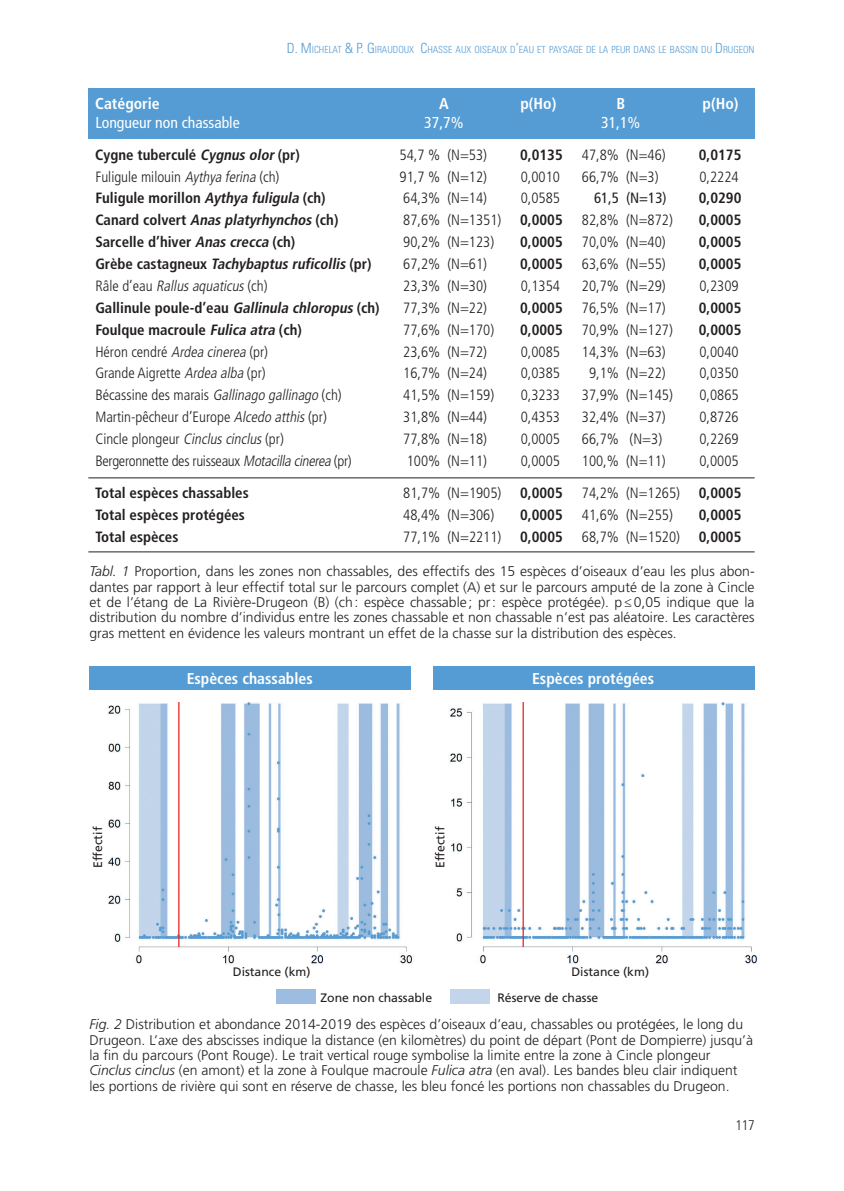
<style>
.page{position:relative;width:844px;height:1191px;background:#fff}
.page>*{position:absolute;margin:0;border:0;box-sizing:border-box;transform-origin:0 0}
.t1{font:700 condensed 15.75px "Frutiger LT Std";color:#fff}
.t2{font:condensed 15.75px "Frutiger LT Std";color:#fff}
.t3{font:300 condensed 14.88px "Frutiger LT Std";color:#231f20}
.t4{font:700 condensed 14.88px "Frutiger LT Std";color:#231f20}
.t5{font:300 condensed 14.88px "Frutiger LT Std";letter-spacing:-.02em;color:#231f20}
.t6{font:italic 700 condensed 14.88px "Frutiger LT Std";color:#231f20}
.t7{font:italic 300 condensed 14.88px "Frutiger LT Std";color:#231f20}
.t8{font:condensed 14.88px "Frutiger LT Std";color:#231f20}
.t9{font:300 14px/15.4px "Frutiger LT Std";color:#231f20;text-align:justify}
.t10{font:300 condensed 14px "Univers LT Std";color:#231f20}
.t11{font:12.25px "Frutiger LT Std";color:#231f20}
.t12{font:300 condensed 9.8px "Univers LT Std";color:#559cd4}
.s1{font-size:14px}
.s2{font-style:italic}
.s3{font-style:normal}
</style>
<div class="page">
<div style="left:88px;top:89px;width:666px;height:50px;background:#559cd4"></div>
<img style="left:108px;top:702px;width:305px;height:262px">
<img style="left:449px;top:702px;width:309px;height:262px">
<div style="left:89px;top:666px;width:322px;height:24px;background:#559cd4"></div>
<div style="left:432px;top:666px;width:322px;height:24px;background:#559cd4"></div>
<div style="left:276px;top:989px;width:39px;height:15px;background:#9cbde0"></div>
<div style="left:449px;top:989px;width:40px;height:15px;background:#c3d5ea"></div>
<hr style="left:88px;top:477px;width:666px;height:1px;background:#231f20">
<hr style="left:88px;top:551px;width:666px;height:1px;background:#231f20">
<p class="t12" style="left:287px;top:44px;width:469px"><span class="s1">D. M</span>ICHELAT <span class="s1">&amp; P. G</span>IRAUDOUX <span class="s1">C</span>HASSE AUX OISEAUX D<span class="s1">’</span>EAU ET PAYSAGE DE LA PEUR DANS LE BASSIN DU <span class="s1">D</span> RUGEON</p>
<p class="t1" style="left:95px;top:94px;width:66px">Catégorie</p>
<p class="t1" style="left:439px;top:94px;width:11px">A</p>
<p class="t1" style="left:520px;top:94px;width:37px">p(Ho)</p>
<p class="t1" style="left:616px;top:94px;width:10px">B</p>
<p class="t1" style="left:702px;top:94px;width:37px">p(Ho)</p>
<p class="t2" style="left:95px;top:113px;width:146px">Longueur non chassable</p>
<p class="t2" style="left:424px;top:113px;width:41px">37,7%</p>
<p class="t2" style="left:601px;top:113px;width:41px">31,1%</p>
<p class="t4" style="left:95px;top:146px;width:206px">Cygne tuberculé <span class="s2">Cygnus olor</span>(pr)</p>
<p class="t3" style="left:399px;top:146px;width:89px">54,7 % (N=53)</p>
<p class="t4" style="left:520px;top:146px;width:44px">0,0135</p>
<p class="t3" style="left:581px;top:146px;width:85px">47,8% (N=46)</p>
<p class="t4" style="left:698px;top:146px;width:44px">0,0175</p>
<p class="t3" style="left:95px;top:168px;width:185px">Fuligule milouin <span class="s2">Aythya ferina</span> (ch)</p>
<p class="t3" style="left:399px;top:168px;width:89px">91,7 % (N=12)</p>
<p class="t3" style="left:520px;top:168px;width:41px">0,0010</p>
<p class="t3" style="left:581px;top:168px;width:78px">66,7% (N=3)</p>
<p class="t3" style="left:699px;top:168px;width:41px">0,2224</p>
<p class="t4" style="left:95px;top:189px;width:232px">Fuligule morillon <span class="s2">Aythya fuligula</span> (ch)</p>
<p class="t3" style="left:403px;top:190px;width:85px">64,3% (N=14)</p>
<p class="t3" style="left:520px;top:190px;width:41px">0,0585</p>
<p class="t8" style="left:594px;top:190px;width:74px">61,5 (N=13)</p>
<p class="t4" style="left:698px;top:189px;width:44px">0,0290</p>
<p class="t4" style="left:95px;top:211px;width:244px">C a n a r d c o l v e rt <span class="s2">Anas platyrhynchos</span> ( c h )</p>
<p class="t3" style="left:403px;top:212px;width:100px">87,6% (N=1351)</p>
<p class="t4" style="left:520px;top:211px;width:44px">0,0005</p>
<p class="t3" style="left:581px;top:212px;width:92px">82,8% (N=872)</p>
<p class="t4" style="left:698px;top:211px;width:44px">0,0005</p>
<p class="t4" style="left:95px;top:233px;width:201px">Sarcelle d’hiver <span class="s2">Anas crecca</span> (ch)</p>
<p class="t3" style="left:403px;top:234px;width:92px">90,2% (N=123)</p>
<p class="t4" style="left:520px;top:233px;width:44px">0,0005</p>
<p class="t3" style="left:581px;top:234px;width:85px">70,0% (N=40)</p>
<p class="t4" style="left:698px;top:233px;width:44px">0,0005</p>
<p class="t6" style="left:95px;top:255px;width:277px"><span class="s3">G r è b e c a s t a g n e u x</span> Tachybaptus ruficollis <span class="s3">( p r )</span></p>
<p class="t3" style="left:403px;top:255px;width:85px">67,2% (N=61)</p>
<p class="t4" style="left:520px;top:255px;width:44px">0,0005</p>
<p class="t3" style="left:581px;top:255px;width:85px">63,6% (N=55)</p>
<p class="t4" style="left:698px;top:255px;width:44px">0,0005</p>
<p class="t7" style="left:95px;top:277px;width:174px"><span class="s3">R â l e d ’ e a u</span> Rallusaquaticus<span class="s3">( c h )</span></p>
<p class="t3" style="left:403px;top:277px;width:85px">23,3% (N=30)</p>
<p class="t3" style="left:520px;top:277px;width:41px">0,1354</p>
<p class="t3" style="left:581px;top:277px;width:85px">20,7% (N=29)</p>
<p class="t3" style="left:699px;top:277px;width:41px">0,2309</p>
<p class="t4" style="left:95px;top:299px;width:286px">Gallinule poule-d’eau <span class="s2">Gallinula chloropus</span> (ch)</p>
<p class="t3" style="left:403px;top:299px;width:85px">77,3% (N=22)</p>
<p class="t4" style="left:520px;top:299px;width:44px">0,0005</p>
<p class="t3" style="left:581px;top:299px;width:85px">76,5% (N=17)</p>
<p class="t4" style="left:698px;top:299px;width:44px">0,0005</p>
<p class="t4" style="left:95px;top:321px;width:208px">Foulque macroule <span class="s2">Fulica atra</span> (ch)</p>
<p class="t3" style="left:403px;top:321px;width:92px">77,6% (N=170)</p>
<p class="t4" style="left:520px;top:321px;width:44px">0,0005</p>
<p class="t3" style="left:581px;top:321px;width:92px">70,9% (N=127)</p>
<p class="t4" style="left:698px;top:321px;width:44px">0,0005</p>
<p class="t3" style="left:95px;top:343px;width:174px">Héron cendré <span class="s2">Ardea cinerea</span> (pr)</p>
<p class="t3" style="left:403px;top:343px;width:85px">23,6% (N=72)</p>
<p class="t3" style="left:520px;top:343px;width:41px">0,0085</p>
<p class="t3" style="left:581px;top:343px;width:85px">14,3% (N=63)</p>
<p class="t3" style="left:699px;top:343px;width:41px">0,0040</p>
<p class="t3" style="left:95px;top:365px;width:172px">Grande Aigrette <span class="s2">Ardea alba</span> (pr)</p>
<p class="t3" style="left:403px;top:365px;width:85px">16,7% (N=24)</p>
<p class="t3" style="left:520px;top:365px;width:41px">0,0385</p>
<p class="t3" style="left:589px;top:365px;width:78px">9,1% (N=22)</p>
<p class="t3" style="left:699px;top:365px;width:41px">0,0350</p>
<p class="t3" style="left:95px;top:387px;width:248px">Bécassine des marais <span class="s2">Gallinago gallinago</span> (ch)</p>
<p class="t3" style="left:403px;top:387px;width:92px">41,5% (N=159)</p>
<p class="t3" style="left:520px;top:387px;width:41px">0,3233</p>
<p class="t3" style="left:581px;top:387px;width:92px">37,9% (N=145)</p>
<p class="t3" style="left:699px;top:387px;width:41px">0,0865</p>
<p class="t3" style="left:95px;top:409px;width:233px">Martin-pêcheur d’Europe <span class="s2">Alcedo atthis</span>(pr)</p>
<p class="t3" style="left:403px;top:409px;width:85px">31,8% (N=44)</p>
<p class="t3" style="left:520px;top:409px;width:41px">0,4353</p>
<p class="t3" style="left:581px;top:409px;width:85px">32,4% (N=37)</p>
<p class="t3" style="left:699px;top:409px;width:41px">0,8726</p>
<p class="t3" style="left:95px;top:430px;width:190px">Cincle plongeur <span class="s2">Cincluscinclus</span>(pr)</p>
<p class="t3" style="left:403px;top:430px;width:85px">77,8% (N=18)</p>
<p class="t3" style="left:520px;top:430px;width:41px">0,0005</p>
<p class="t3" style="left:581px;top:430px;width:82px">66,7% (N=3)</p>
<p class="t3" style="left:699px;top:430px;width:41px">0,2269</p>
<p class="t5" style="left:95px;top:452px;width:258px">Bergeronnette des ruisseaux <span class="s2">Motacilla cinerea</span> (pr)</p>
<p class="t3" style="left:406px;top:452px;width:82px">100% (N=11)</p>
<p class="t3" style="left:520px;top:452px;width:41px">0,0005</p>
<p class="t3" style="left:581px;top:452px;width:85px">100,% (N=11)</p>
<p class="t3" style="left:699px;top:452px;width:41px">0,0005</p>
<p class="t4" style="left:95px;top:484px;width:155px">Total espèces chassables</p>
<p class="t3" style="left:403px;top:484px;width:100px">81,7% (N=1905)</p>
<p class="t4" style="left:520px;top:484px;width:44px">0,0005</p>
<p class="t3" style="left:581px;top:484px;width:100px">74,2% (N=1265)</p>
<p class="t4" style="left:698px;top:484px;width:44px">0,0005</p>
<p class="t4" style="left:95px;top:506px;width:151px">Total espèces protégées</p>
<p class="t3" style="left:403px;top:506px;width:92px">48,4% (N=306)</p>
<p class="t4" style="left:520px;top:506px;width:44px">0,0005</p>
<p class="t3" style="left:581px;top:506px;width:92px">41,6% (N=255)</p>
<p class="t4" style="left:698px;top:506px;width:44px">0,0005</p>
<p class="t4" style="left:95px;top:527px;width:85px">Total espèces</p>
<p class="t3" style="left:403px;top:528px;width:100px">77,1% (N=2211)</p>
<p class="t4" style="left:520px;top:527px;width:44px">0,0005</p>
<p class="t3" style="left:581px;top:528px;width:100px">68,7% (N=1520)</p>
<p class="t4" style="left:698px;top:527px;width:44px">0,0005</p>
<p class="t9" style="left:89px;top:564px;width:666px"><span class="s2">Tabl. 1</span> Proportion, dans les zones non chassables, des effectifs des 15 espèces d’oiseaux d’eau les plus abon&shy;dantes par rapport à leur effectif total sur le parcours complet (A) et sur le parcours amputé de la zone à Cincle et de l’étang de La Rivière-Drugeon (B) (ch: espèce chassable; pr: espèce protégée). p≤0,05 indique que la distribution du nombre d’individus entre les zones chassable et non chassable n’est pas aléatoire. Les caractères gras mettent en évidence les valeurs montrant un effet de la chasse sur la distribution des espèces.</p>
<p class="t1" style="left:187px;top:669px;width:128px">Espèces chassables</p>
<p class="t1" style="left:532px;top:669px;width:124px">Espèces protégées</p>
<p class="t11" style="left:91px;top:868px;width:43px;rotate:-90deg">Effectif</p>
<p class="t11" style="left:433px;top:868px;width:43px;rotate:-90deg">Effectif</p>
<p class="t11" style="left:233px;top:964px;width:79px">Distance (km)</p>
<p class="t11" style="left:571px;top:964px;width:79px">Distance (km)</p>
<p class="t11" style="left:320px;top:990px;width:113px">Zone non chassable</p>
<p class="t11" style="left:497px;top:990px;width:102px">Réserve de chasse</p>
<p class="t9" style="left:89px;top:1016px;width:665px;text-align:left"><span class="s2">Fig. 2</span> Distribution et abondance 2014-2019 des espèces d’oiseaux d’eau, chassables ou protégées, le long du Drugeon. L’axe des abscisses indique la distance (en kilomètres) du point de départ (Pont de Dompierre) jusqu’à la fin du parcours (Pont Rouge). Le trait vertical rouge symbolise la limite entre la zone à Cincle plongeur <span class="s2">Cinclus cinclus</span> (en amont) et la zone à Foulque macroule <span class="s2">Fulica atra</span> (en aval). Les bandes bleu clair indiquent les portions de rivière qui sont en réserve de chasse, les bleu foncé les portions non chassables du Drugeon.</p>
<p class="t10" style="left:735px;top:1116px;width:20px">117</p>
</div>
